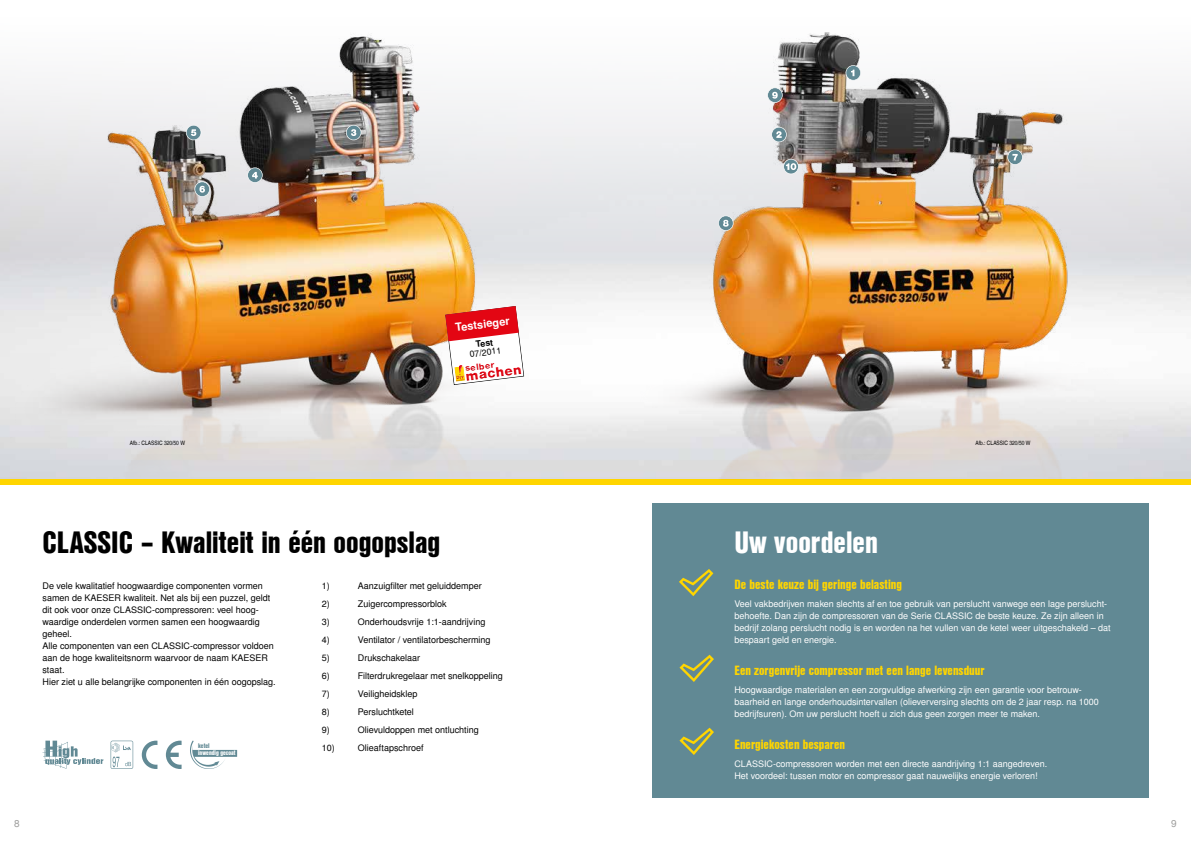
<style>
.page{position:relative;width:1191px;height:842px;background:#fff}
.page>*{position:absolute;margin:0;border:0;box-sizing:border-box;transform-origin:0 0}
.t1{font:30px "Nimbus San L Bla Con";color:#000}
.t2{font:30px "Nimbus San L Bla Con";color:#fff}
.t3{font:900 13.2px "Nimbus San L";color:#e30613}
.t4{font:13px "Nimbus San L Bla Con";color:#ffd500}
.t5{font:700 11.1px "Nimbus San L";color:#fff}
.t6{font:10px "Nimbus San L";color:#9d9d9c}
.t7{font:9px/12px "Nimbus San L";color:#fff}
.t8{font:9px/12px "Nimbus San L";color:#000}
.t9{font:8.8px "Nimbus San L";color:#000}
.t10{font:900 8.8px "Nimbus San L";color:#e30613}
.t11{font:700 8.8px "Nimbus San L";color:#000}
.t12{font:6.5px "Nimbus San L Bla Con";color:#fff}
.t13{font:6.5px "Nimbus San L Bla Con";letter-spacing:.005em;color:#618994}
.t14{font:6px "Nimbus San L Reg Con";color:#000}
</style>
<div class="page">
<img style="left:0;top:32px;width:1191px;height:447px">
<div style="left:652px;top:503px;width:496px;height:295px;background:#618994"></div>
<div style="left:0;top:479px;width:1191px;height:6px;background:#ffd500"></div>
<svg style="left:679px;top:569px;width:34px;height:27px"></svg>
<svg style="left:679px;top:655px;width:35px;height:27px"></svg>
<svg style="left:679px;top:728px;width:35px;height:27px"></svg>
<svg style="left:845px;top:65px;width:16px;height:16px"></svg>
<svg style="left:771px;top:127px;width:15px;height:15px"></svg>
<svg style="left:346px;top:125px;width:15px;height:15px"></svg>
<svg style="left:247px;top:167px;width:16px;height:16px"></svg>
<svg style="left:186px;top:125px;width:15px;height:15px"></svg>
<svg style="left:194px;top:181px;width:16px;height:16px"></svg>
<svg style="left:1007px;top:149px;width:15px;height:16px"></svg>
<svg style="left:718px;top:215px;width:15px;height:16px"></svg>
<svg style="left:767px;top:87px;width:15px;height:16px"></svg>
<svg style="left:783px;top:159px;width:15px;height:15px"></svg>
<svg style="left:190px;top:740px;width:47px;height:29px"></svg>
<svg style="left:142px;top:741px;width:15px;height:28px"></svg>
<svg style="left:166px;top:741px;width:16px;height:28px"></svg>
<svg style="left:111px;top:741px;width:22px;height:28px"></svg>
<svg style="left:43px;top:741px;width:60px;height:28px"></svg>
<svg style="left:445px;top:306px;width:79px;height:79px"></svg>
<p class="t5" style="left:454px;top:321px;width:56px;rotate:-7deg">Testsieger</p>
<p class="t11" style="left:475px;top:339px;width:19px;rotate:-7deg">Test</p>
<p class="t9" style="left:469px;top:349px;width:33px;rotate:-7deg">07/2011</p>
<h2 class="t3" style="left:464px;top:367px;width:58px;rotate:-7deg">machen</h2>
<p class="t10" style="left:464px;top:363px;width:31px;rotate:-7deg">selber</p>
<p class="t14" style="left:130px;top:439px;width:57px">Afb.: CLASSIC 320/50 W</p>
<p class="t14" style="left:975px;top:439px;width:57px">Afb.: CLASSIC 320/50 W</p>
<h1 class="t1" style="left:43px;top:519px;width:399px">CLASSIC – Kwaliteit in één oogopslag</h1>
<h1 class="t2" style="left:734px;top:519px;width:145px">Uw voordelen</h1>
<p class="t8" style="left:43px;top:580px;width:235px">De vele kwalitatief hoogwaardige componenten vormen samen de KAESER kwaliteit. Net als bij een puzzel, geldt dit ook voor onze CLASSIC-compressoren: veel hoog&shy;waardige onderdelen vormen samen een hoogwaardig geheel.<br>Alle componenten van een CLASSIC-compressor voldoen aan de hoge kwaliteitsnorm waarvoor de naam KAESER staat.<br>Hier ziet u alle belangrijke componenten in één oogopslag.</p>
<p class="t13" style="left:198px;top:741px;width:13px">ketel</p>
<p class="t12" style="left:198px;top:748px;width:39px">inwendig gecoat</p>
<p class="t8" style="left:322px;top:580px;width:10px">1)</p>
<p class="t8" style="left:358px;top:580px;width:125px">Aanzuigfilter met geluiddemper</p>
<p class="t8" style="left:322px;top:598px;width:10px">2)</p>
<p class="t8" style="left:358px;top:598px;width:90px">Zuigercompressorblok</p>
<p class="t8" style="left:322px;top:616px;width:10px">3)</p>
<p class="t8" style="left:358px;top:616px;width:129px">Onderhoudsvrije 1:1-aandrijving</p>
<p class="t8" style="left:322px;top:634px;width:10px">4)</p>
<p class="t8" style="left:358px;top:634px;width:134px">Ventilator / ventilatorbescherming</p>
<p class="t8" style="left:322px;top:652px;width:10px">5)</p>
<p class="t8" style="left:358px;top:652px;width:64px">Drukschakelaar</p>
<p class="t8" style="left:322px;top:670px;width:10px">6)</p>
<p class="t8" style="left:358px;top:670px;width:146px">Filterdrukregelaar met snelkoppeling</p>
<p class="t8" style="left:322px;top:688px;width:10px">7)</p>
<p class="t8" style="left:358px;top:688px;width:61px">Veiligheidsklep</p>
<p class="t8" style="left:322px;top:706px;width:10px">8)</p>
<p class="t8" style="left:358px;top:706px;width:57px">Persluchtketel</p>
<p class="t8" style="left:322px;top:724px;width:10px">9)</p>
<p class="t8" style="left:358px;top:724px;width:122px">Olievuldoppen met ontluchting</p>
<p class="t8" style="left:322px;top:742px;width:15px">10)</p>
<p class="t8" style="left:358px;top:742px;width:67px">Olieaftapschroef</p>
<h3 class="t4" style="left:734px;top:574px;width:169px">De beste keuze bij geringe belasting</h3>
<p class="t7" style="left:734px;top:598px;width:378px">Veel vakbedrijven maken slechts af en toe gebruik van perslucht vanwege een lage perslucht&shy;behoefte. Dan zijn de compressoren van de Serie CLASSIC de beste keuze. Ze zijn alleen in bedrijf zolang perslucht nodig is en worden na het vullen van de ketel weer uitgeschakeld – dat bespaart geld en energie.</p>
<h3 class="t4" style="left:734px;top:660px;width:252px">Een zorgenvrije compressor met een lange levensduur</h3>
<p class="t7" style="left:734px;top:684px;width:366px">Hoogwaardige materialen en een zorgvuldige afwerking zijn een garantie voor betrouw&shy;baarheid en lange onderhoudsintervallen (olieverversing slechts om de 2 jaar resp. na 1000 bedrijfsuren). Om uw perslucht hoeft u zich dus geen zorgen meer te maken.</p>
<h3 class="t4" style="left:734px;top:734px;width:112px">Energiekosten besparen</h3>
<p class="t7" style="left:734px;top:758px;width:314px">CLASSIC-compressoren worden met een directe aandrijving 1:1 aangedreven.<br>Het voordeel: tussen motor en compressor gaat nauwelijks energie verloren!</p>
<p class="t6" style="left:14px;top:817px;width:7px">8</p>
<p class="t6" style="left:1171px;top:817px;width:7px">9</p>
</div>
